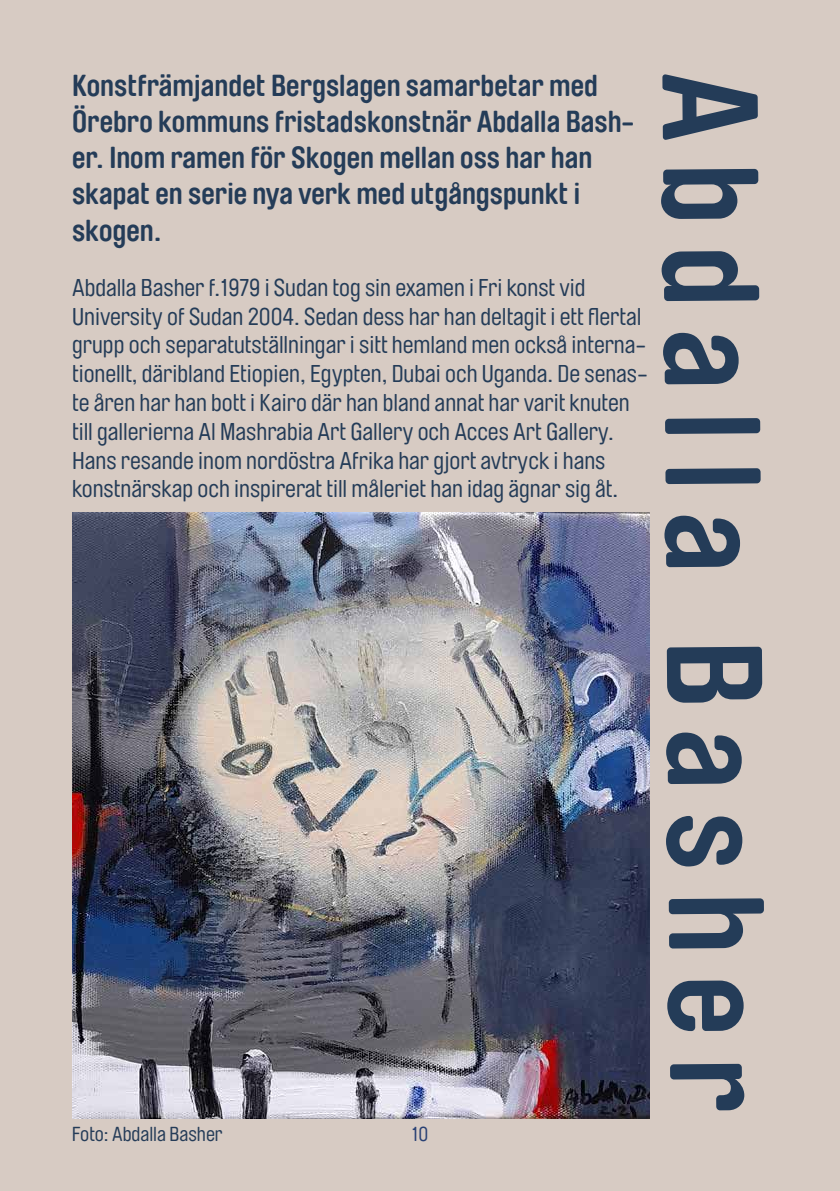
<style>
.page{position:relative;width:840px;height:1191px;background:#fff}
.page>*{position:absolute;margin:0;border:0;box-sizing:border-box;transform-origin:0 0}
.t1{font:700 134px "Brauer Neue Std";letter-spacing:.15em;color:#243c58}
.t2{font:700 30px/36px "Brauer Neue Std";color:#243c58}
.t3{font:24px/28.8px "Brauer Neue Std";color:#243c58}
.t4{font:20px "Brauer Neue Std";color:#253c58}
.t5{font:20px "Brauer Neue Std";color:#294174}
</style>
<div class="page">
<div style="left:0;top:0;width:839px;height:1191px;background:#d7cbc3"></div>
<img style="left:72px;top:513px;width:577px;height:606px">
<p class="t2" style="left:72px;top:68px;width:563px">Konstfrämjandet Bergslagen samarbetar med Örebro kommuns fristadskonstnär Abdalla Bash&shy;er. Inom ramen för Skogen mellan oss har han skapat en serie nya verk med utgångspunkt i skogen.</p>
<p class="t3" style="left:72px;top:273px;width:577px">Abdalla Basher f.1979 i Sudan tog sin examen i Fri konst vid University of Sudan 2004. Sedan dess har han deltagit i ett flertal grupp och separatutställningar i sitt hemland men också interna&shy;tionellt, däribland Etiopien, Egypten, Dubai och Uganda. De senas&shy;te åren har han bott i Kairo där han bland annat har varit knuten till gallerierna Al Mashrabia Art Gallery och Acces Art Gallery.<br>Hans resande inom nordöstra Afrika har gjort avtryck i hans konstnärskap och inspirerat till måleriet han idag ägnar sig åt.</p>
<p class="t4" style="left:72px;top:1123px;width:152px">Foto: Abdalla Basher</p>
<p class="t5" style="left:411px;top:1123px;width:18px">10</p>
<h1 class="t1" style="left:788px;top:72px;width:1043px;rotate:90deg">Abdalla Basher</h1>
</div>
